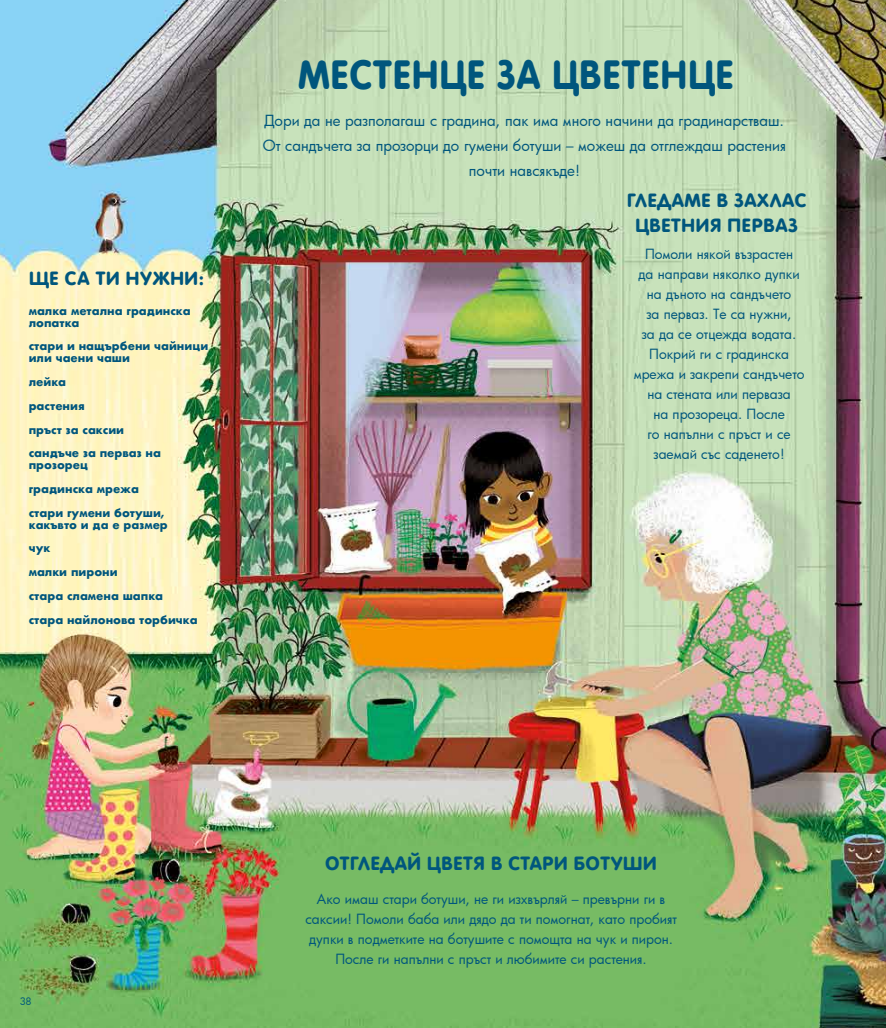
<style>
.page{position:relative;width:886px;height:1028px;background:#fff}
.page>*{position:absolute;margin:0;border:0;box-sizing:border-box;transform-origin:0 0}
.t1{font:700 42.62px "SP Round";color:#00567d;scale:.91 1}
.t2{font:700 20px/25px "SP Round";color:#00567d;text-align:center}
.t3{font:15px/25px "Futura";color:#00567d;text-align:center}
.t4{font:13.75px/20px "Futura";color:#00567d;text-align:center}
.t5{font:700 11.25px/23.8px "Futura";color:#00567d}
.t6{font:10px "Futura";color:#00567d}
</style>
<div class="page">
<img style="left:0;top:0;width:886px;height:1028px">
<h2 class="t2" style="left:29px;top:266px;width:177px">ЩЕ СА ТИ НУЖНИ:</h2>
<p class="t5" style="left:29px;top:305px;width:163px;line-height:11.9px">малка метална градинска лопатка</p>
<p class="t5" style="left:29px;top:340px;width:181px;line-height:11.9px">стари и нащърбени чайници или чаени чаши</p>
<p class="t5" style="left:29px;top:370px;width:134px">лейка<br>растения<br>пръст за саксии сандъче за перваз на</p>
<p class="t5" style="left:29px;top:453px;width:138px">прозорец<br>градинска мрежа стари гумени ботуши,</p>
<p class="t5" style="left:29px;top:512px;width:170px">какъвто и да е размер<br>чук<br>малки пирони<br>стара сламена шапка стара найлонова торбичка</p>
<h1 class="t1" style="left:297px;top:51px;width:481px">МЕСТЕНЦЕ ЗА ЦВЕТЕНЦЕ</h1>
<p class="t3" style="left:263px;top:107px;width:525px">Дори да не разполагаш с градина, пак има много начини да градинарстваш.<br>От сандъчета за прозорци до гумени ботуши – можеш да отглеждаш растения почти навсякъде!</p>
<h2 class="t2" style="left:627px;top:188px;width:181px">ГЛЕДАМЕ В ЗАХЛАС<br>ЦВЕТНИЯ ПЕРВАЗ</h2>
<p class="t4" style="left:634px;top:243px;width:172px">Помоли някой възрастен<br>да направи няколко дупки на дъното на сандъчето<br>за перваз. Те са нужни,<br>за да се отцежда водата.<br>Покрий ги с градинска мрежа и закрепи сандъчето на стената или перваза<br>на прозореца. После<br>го напълни с пръст и се заемай със саденето!</p>
<p class="t6" style="left:20px;top:995px;width:14px">38</p>
<h2 class="t2" style="left:325px;top:851px;width:333px">ОТГЛЕДАЙ ЦВЕТЯ В СТАРИ БОТУШИ</h2>
<p class="t4" style="left:305px;top:888px;width:373px">Ако имаш стари ботуши, не ги изхвърляй – превърни ги в саксии! Помоли баба или дядо да ти помогнат, като пробият дупки в подметките на ботушите с помощта на чук и пирон.<br>После ги напълни с пръст и любимите си растения.</p>
</div>
